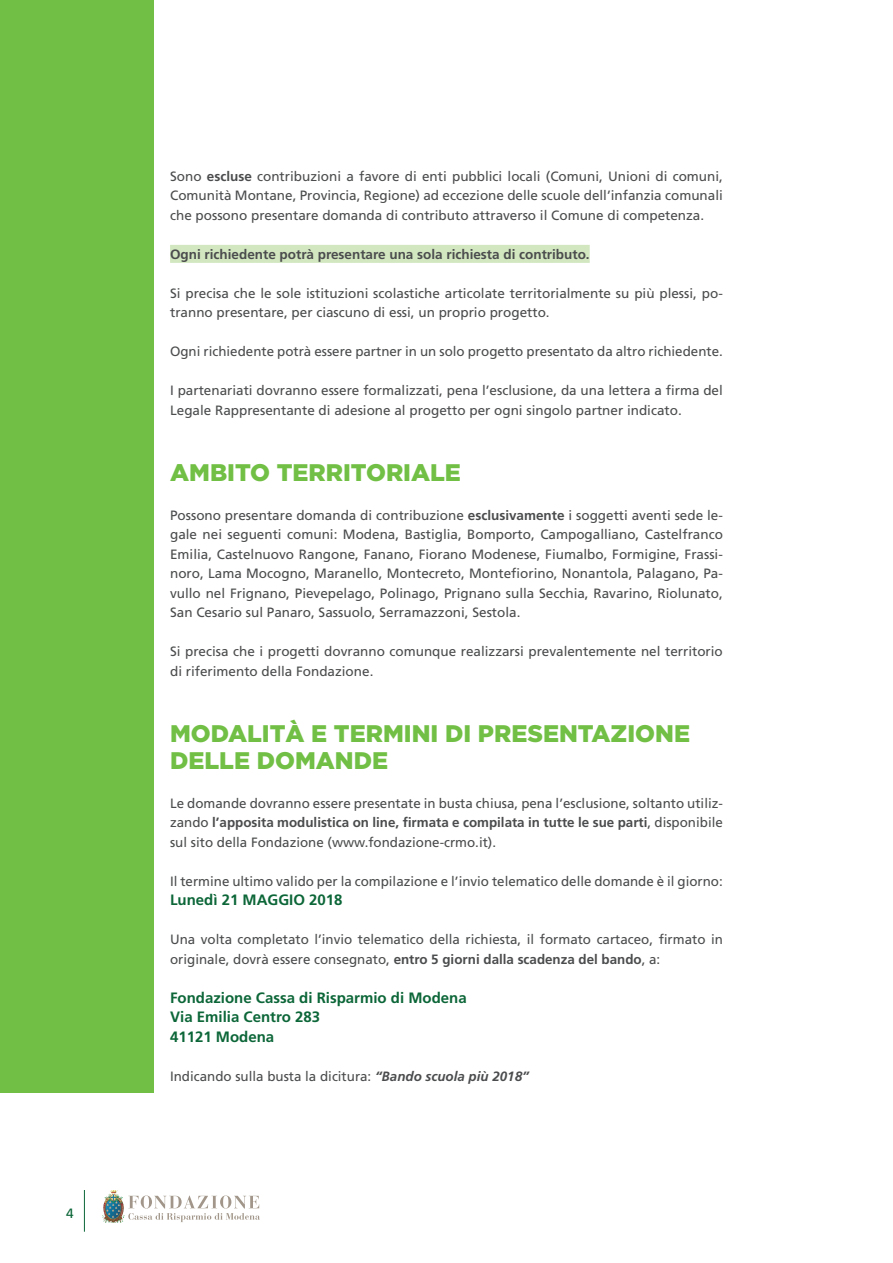
<style>
.page{position:relative;width:893px;height:1263px;background:#fff}
.page>*{position:absolute;margin:0;border:0;box-sizing:border-box;transform-origin:0 0}
.Titolo_16{font:900 24px/27px "Gotham";color:#71bf44}
.testo_9_13{font:700 15px "Frutiger";color:#0c6638}
.testo_9_13-2{font:13.5px/19.5px "Frutiger";color:#4b4c4d}
.sottolineato{font:700 13.5px "Frutiger";color:#4b4c4d}
.t1{font:13.5px "Frutiger";color:#0c6638}
.s1{font-weight:700}
.s2{font-weight:700;font-style:italic}
</style>
<div class="page">
<hr style="left:84px;top:1190px;width:1px;height:42px;background:#0c6638">
<svg style="left:128px;top:1195px;width:132px;height:27px"></svg>
<svg style="left:110px;top:1190px;width:8px;height:3px"></svg>
<div style="left:170px;top:245px;width:420px;height:18px;background:#d2e7c0"></div>
<div style="left:0;top:0;width:153px;height:1093px;background:#71bf44"></div>
<p class="t1" style="left:66px;top:1205px;width:9px">4</p>
<p class="testo_9_13-2" style="left:170px;top:166px;width:554px;text-align:justify">Sono <span class="s1">escluse</span> contribuzioni a favore di enti pubblici locali (Comuni, Unioni di comuni, Comunità Montane, Provincia, Regione) ad eccezione delle scuole dell’infanzia comunali che possono presentare domanda di contributo attraverso il Comune di competenza.</p>
<p class="sottolineato" style="left:170px;top:246px;width:421px">Ogni richiedente potrà presentare una sola richiesta di contributo.</p>
<p class="testo_9_13-2" style="left:170px;top:283px;width:554px">Si precisa che le sole istituzioni scolastiche articolate territorialmente su più plessi, po&shy;tranno presentare, per ciascuno di essi, un proprio progetto.</p>
<p class="testo_9_13-2" style="left:170px;top:342px;width:554px">Ogni richiedente potrà essere partner in un solo progetto presentato da altro richiedente.</p>
<p class="testo_9_13-2" style="left:170px;top:381px;width:554px">I partenariati dovranno essere formalizzati, pena l’esclusione, da una lettera a firma del<br>Legale Rappresentante di adesione al progetto per ogni singolo partner indicato.</p>
<p class="Titolo_16" style="left:170px;top:458px;width:292px">AMBITO TERRITORIALE</p>
<p class="testo_9_13-2" style="left:170px;top:505px;width:554px;text-align:justify">Possono presentare domanda di contribuzione <span class="s1">esclusivamente</span> i soggetti aventi sede le&shy;gale nei seguenti comuni: Modena, Bastiglia, Bomporto, Campogalliano, Castelfranco Emilia, Castelnuovo Rangone, Fanano, Fiorano Modenese, Fiumalbo, Formigine, Frassi&shy;noro, Lama Mocogno, Maranello, Montecreto, Montefiorino, Nonantola, Palagano, Pa&shy;vullo nel Frignano, Pievepelago, Polinago, Prignano sulla Secchia, Ravarino, Riolunato, San Cesario sul Panaro, Sassuolo, Serramazzoni, Sestola.</p>
<p class="testo_9_13-2" style="left:170px;top:642px;width:554px">Si precisa che i progetti dovranno comunque realizzarsi prevalentemente nel territorio di riferimento della Fondazione.</p>
<p class="Titolo_16" style="left:170px;top:719px;width:521px">MODALITÀ E TERMINI DI PRESENTAZIONE<br>DELLE DOMANDE</p>
<p class="testo_9_13-2" style="left:170px;top:793px;width:554px;text-align:justify">Le domande dovranno essere presentate in busta chiusa, pena l’esclusione, soltanto utiliz&shy;zando <span class="s1">l’apposita modulistica on line, firmata e compilata in tutte le sue parti</span>, disponibile sul sito della Fondazione (www.fondazione-crmo.it).</p>
<p class="testo_9_13-2" style="left:170px;top:871px;width:554px">Il termine ultimo valido per la compilazione e l’invio telematico delle domande è il giorno:</p>
<p class="testo_9_13" style="left:170px;top:891px;width:174px">Lunedì 21 MAGGIO 2018</p>
<p class="testo_9_13-2" style="left:170px;top:930px;width:554px">Una volta completato l’invio telematico della richiesta, il formato cartaceo, firmato in originale, dovrà essere consegnato, <span class="s1">entro 5 giorni dalla scadenza del bando</span>, a:</p>
<p class="testo_9_13" style="left:170px;top:989px;width:298px">Fondazione Cassa di Risparmio di Modena</p>
<p class="testo_9_13" style="left:170px;top:1008px;width:151px">Via Emilia Centro 283</p>
<p class="testo_9_13" style="left:170px;top:1028px;width:106px">41121 Modena</p>
<p class="testo_9_13-2" style="left:170px;top:1066px;width:360px">Indicando sulla busta la dicitura: <span class="s2">“Bando scuola più 2018”</span></p>
</div>
